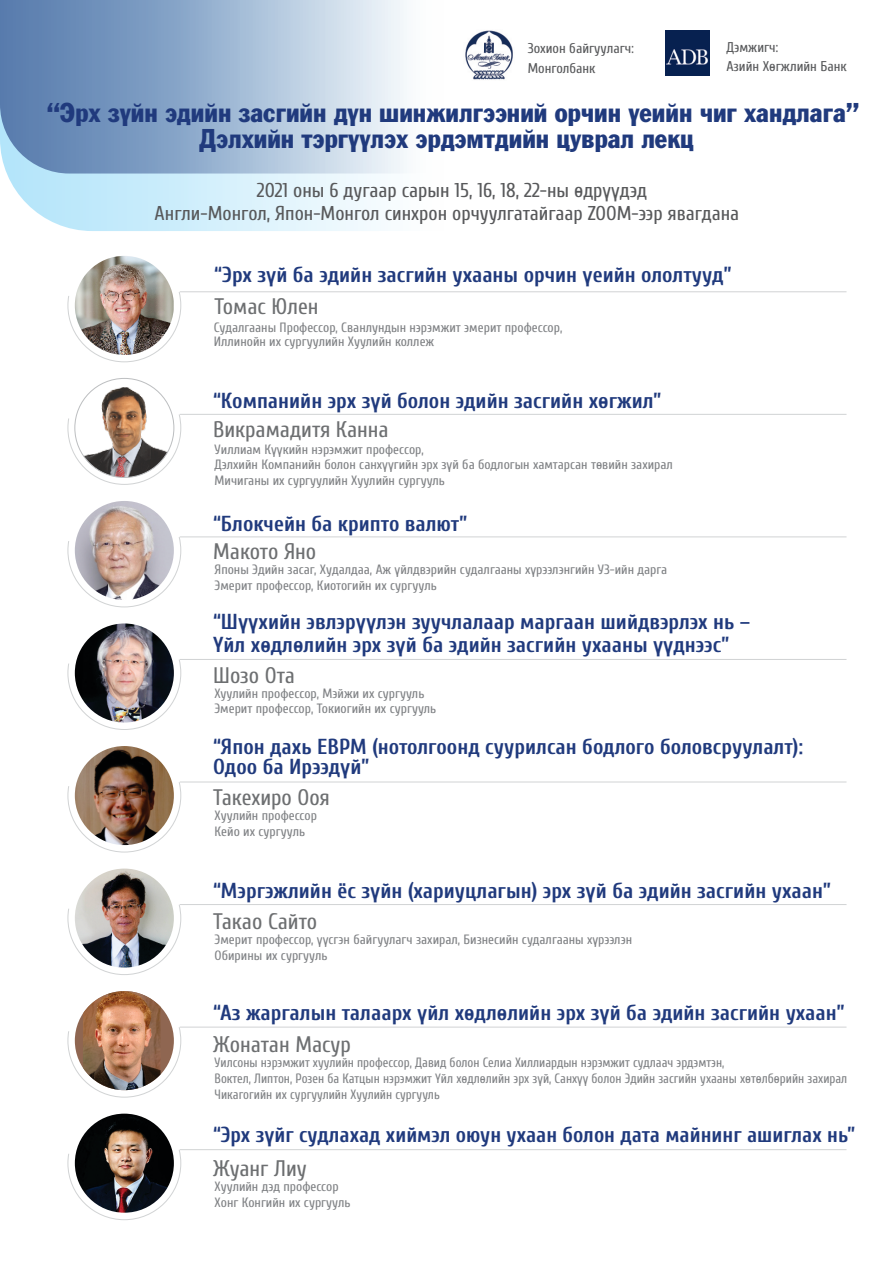
<style>
.page{position:relative;width:893px;height:1263px;background:#fff}
.page>*{position:absolute;margin:0;border:0;box-sizing:border-box;transform-origin:0 0}
.t1{font:26.7px/26px "GEEKS Fagot Condensed";color:#203a7d;text-align:center}
.t2{font:22.5px "GEEKS Cuprum";color:#6d6f71}
.t3{font:700 21.75px/22.8px "GEEKS Cuprum";color:#203a7d}
.t4{font:19.95px/23px "GEEKS Cuprum";color:#58595b;text-align:center}
.t5{font:14.1px/20.1px "GEEKS Cuprum";color:#58595b}
.t6{font:13.5px/15.8px "GEEKS Cuprum";color:#808285}
.t7{font:13.5px/15.8px "GEEKS Cuprum";color:#808285;scale:.95 1}
</style>
<div class="page">
<svg style="left:7px;top:174px;width:374px;height:57px"></svg>
<svg style="left:0;top:0;width:710px;height:174px"></svg>
<img style="left:665px;top:31px;width:45px;height:44px">
<img style="left:75px;top:868px;width:99px;height:99px;border-radius:50%">
<img style="left:75px;top:378px;width:99px;height:99px;border-radius:50%">
<img style="left:75px;top:256px;width:99px;height:99px;border-radius:48px">
<img style="left:75px;top:1114px;width:99px;height:99px;border-radius:50%">
<img style="left:75px;top:501px;width:99px;height:99px;border-radius:50%">
<img style="left:75px;top:746px;width:99px;height:99px;border-radius:50%">
<img style="left:83px;top:991px;width:78px;height:36px">
<img style="left:75px;top:623px;width:99px;height:99px;border-radius:50%">
<img style="left:464px;top:30px;width:50px;height:51px">
<hr style="left:180px;top:292px;width:666px;height:1px;background:#d1d3d4">
<img style="left:68px;top:292px;width:113px;height:70px">
<hr style="left:180px;top:414px;width:666px;height:1px;background:#d1d3d4">
<svg style="left:68px;top:414px;width:113px;height:71px"></svg>
<hr style="left:180px;top:537px;width:666px;height:1px;background:#d1d3d4">
<svg style="left:68px;top:537px;width:113px;height:70px"></svg>
<hr style="left:180px;top:659px;width:666px;height:1px;background:#d1d3d4">
<img style="left:68px;top:659px;width:113px;height:71px">
<hr style="left:180px;top:782px;width:666px;height:1px;background:#d1d3d4">
<img style="left:68px;top:782px;width:113px;height:70px">
<hr style="left:180px;top:904px;width:666px;height:1px;background:#d1d3d4">
<img style="left:68px;top:904px;width:113px;height:71px">
<hr style="left:180px;top:1027px;width:666px;height:1px;background:#d1d3d4">
<img style="left:68px;top:1027px;width:113px;height:70px">
<hr style="left:180px;top:1149px;width:666px;height:1px;background:#d1d3d4">
<img style="left:68px;top:1149px;width:113px;height:71px">
<p class="t5" style="left:528px;top:38px;width:108px">Зохион байгуулагч:<br>Монголбанк</p>
<p class="t5" style="left:726px;top:39px;width:122px;line-height:18.9px">Дэмжигч:<br>Азийн Хөгжлийн Банк</p>
<h1 class="t1" style="left:46px;top:100px;width:815px">“Эрх зүйн эдийн засгийн дүн шинжилгээний орчин үеийн чиг хандлага”<br>Дэлхийн тэргүүлэх эрдэмтдийн цуврал лекц</h1>
<h3 class="t4" style="left:155px;top:179px;width:586px">2021 оны 6 дугаар сарын 15, 16, 18, 22-ны өдрүүдэд<br>Англи-Монгол, Япон-Монгол синхрон орчуулгатайгаар ZOOM-ээр явагдана</h3>
<h3 class="t3" style="left:214px;top:264px;width:519px">“Эрх зүй ба эдийн засгийн ухааны орчин үеийн ололтууд”</h3>
<p class="t6" style="left:214px;top:320px;width:350px;line-height:14.4px">Судалгааны Профессор, Сванлундын нэрэмжит эмерит профессор,<br>Иллинойн их сургуулийн Хуулийн коллеж</p>
<h2 class="t2" style="left:214px;top:294px;width:106px">Томас Юлен</h2>
<h3 class="t3" style="left:213px;top:389px;width:450px">“Компанийн эрх зүй болон эдийн засгийн хөгжил”</h3>
<p class="t6" style="left:215px;top:441px;width:460px">Уиллиам Күүкийн нэрэмжит профессор,<br>Дэлхийн Компанийн болон санхүүгийн эрх зүй ба бодлогын хамтарсан төвийн захирал<br>Мичиганы их сургуулийн Хуулийн сургууль</p>
<h2 class="t2" style="left:213px;top:417px;width:177px">Викрамадитя Канна</h2>
<h3 class="t3" style="left:213px;top:513px;width:256px">“Блокчейн ба крипто валют”</h3>
<h2 class="t2" style="left:213px;top:539px;width:105px">Макото Яно</h2>
<p class="t6" style="left:215px;top:562px;width:454px">Японы Эдийн засаг, Худалдаа, Аж үйлдвэрийн судалгааны хүрээлэнгийн УЗ-ийн дарга<br>Эмерит профессор, Киотогийн их сургууль</p>
<h3 class="t3" style="left:213px;top:610px;width:539px">“Шүүхийн эвлэрүүлэн зуучлалаар маргаан шийдвэрлэх нь –<br>Үйл хөдлөлийн эрх зүй ба эдийн засгийн ухааны үүднээс”</h3>
<h2 class="t2" style="left:213px;top:662px;width:83px">Шозо Ота</h2>
<p class="t6" style="left:214px;top:685px;width:223px">Хуулийн профессор, Мэйжи их сургууль<br>Эмерит профессор, Токиогийн их сургууль</p>
<h3 class="t3" style="left:213px;top:737px;width:591px;line-height:19.4px">“Япон дахь EBPM (нотолгоонд суурилсан бодлого боловсруулалт):<br>Одоо ба Ирээдүй”</h3>
<h2 class="t2" style="left:213px;top:785px;width:118px">Такехиро Ооя</h2>
<p class="t6" style="left:215px;top:808px;width:104px">Хуулийн профессор<br>Кейо их сургууль</p>
<h3 class="t3" style="left:213px;top:879px;width:619px">“Мэргэжлийн ёс зүйн (хариуцлагын) эрх зүй ба эдийн засгийн ухаан”</h3>
<h2 class="t2" style="left:213px;top:909px;width:105px">Такао Сайто</h2>
<p class="t6" style="left:215px;top:932px;width:419px">Эмерит профессор, үүсгэн байгуулагч захирал, Бизнесийн судалгааны хүрээлэн<br>Обирины их сургууль</p>
<h3 class="t3" style="left:213px;top:1002px;width:633px">“Аз жаргалын талаарх үйл хөдлөлийн эрх зүй ба эдийн засгийн ухаан”</h3>
<h2 class="t2" style="left:213px;top:1032px;width:139px">Жонатан Масур</h2>
<p class="t7" style="left:215px;top:1055px;width:668px">Уилсоны нэрэмжит хуулийн профессор, Давид болон Селиа Хиллиардын нэрэмжит судлаач эрдэмтэн,<br>Воктел, Липтон, Розен ба Катцын нэрэмжит Үйл хөдлөлийн эрх зүй, Санхүү болон Эдийн засгийн ухааны хөтөлбөрийн захирал<br>Чикагогийн их сургуулийн Хуулийн сургууль</p>
<h3 class="t3" style="left:213px;top:1124px;width:644px">“Эрх зүйг судлахад хиймэл оюун ухаан болон дата майнинг ашиглах нь”</h3>
<h2 class="t2" style="left:213px;top:1155px;width:95px">Жуанг Лиу</h2>
<p class="t6" style="left:215px;top:1179px;width:137px">Хуулийн дэд профессор<br>Хонг Конгийн их сургууль</p>
</div>
